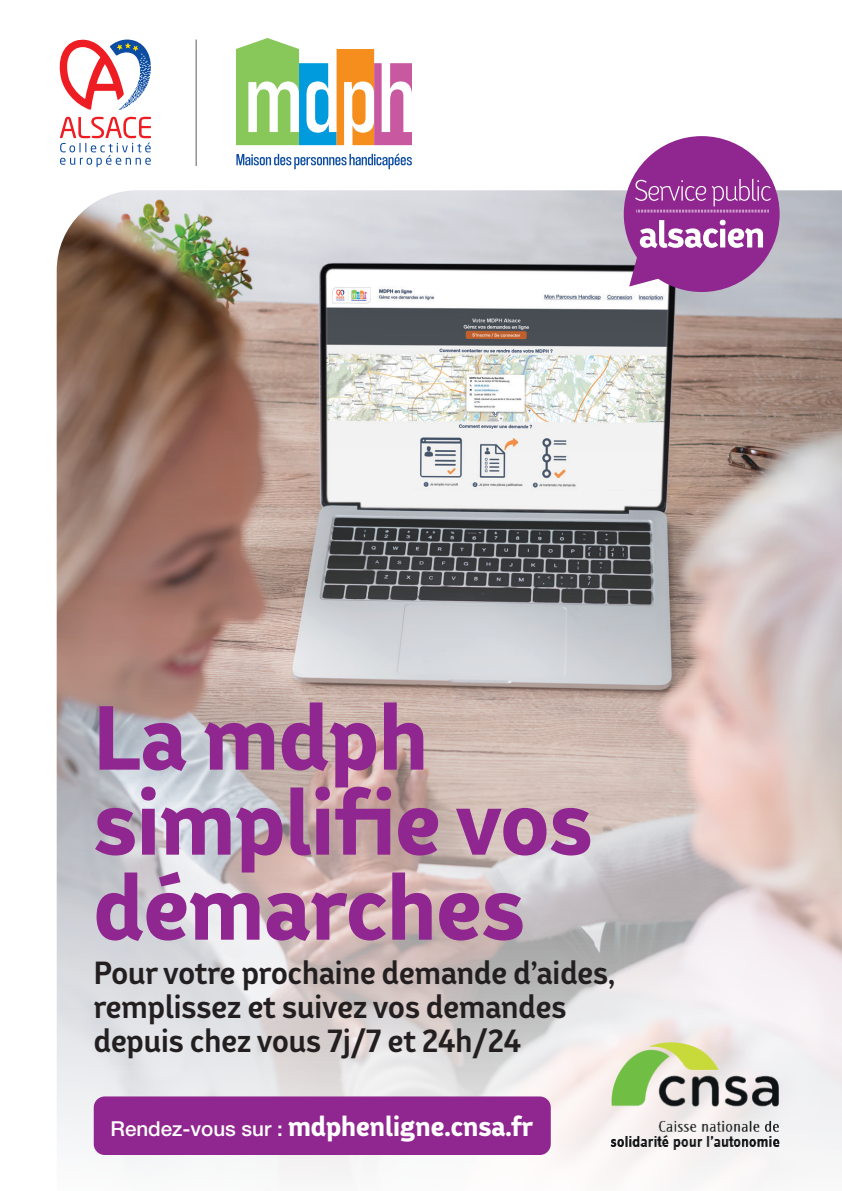
<style>
.page{position:relative;width:842px;height:1191px;background:#fff}
.page>*{position:absolute;margin:0;border:0;box-sizing:border-box;transform-origin:0 0}
.t1{font:800 85px/85px "Bw Helder W1";color:#90268f}
.t2{font:700 30px/34px "Bw Helder W1";color:#231f20}
.t3{font:800 25.8px "Bw Helder W1";color:#fff}
.s1{font-family:"Helvetica Neue LT Pro";font-weight:500;font-size:20.6px}
</style>
<div class="page">
<svg style="left:60px;top:117px;width:91px;height:50px"></svg>
<svg style="left:59px;top:39px;width:92px;height:71px"></svg>
<svg style="left:236px;top:153px;width:176px;height:16px"></svg>
<svg style="left:236px;top:38px;width:176px;height:107px"></svg>
<hr style="left:196px;top:40px;width:1px;height:126px;background:#808285">
<img style="left:57px;top:190px;width:785px;height:987px">
<div style="left:94px;top:1096px;width:457px;height:59px;background:#90268f;border-radius:11px"></div>
<img style="left:611px;top:1043px;width:169px;height:107px">
<svg style="left:624px;top:136px;width:156px;height:156px"></svg>
<h1 class="t1" style="left:94px;top:694px;width:500px">La mdph simplifie vos démarches</h1>
<p class="t2" style="left:94px;top:955px;width:523px">Pour votre prochaine demande d’aides, remplissez et suivez vos demandes depuis chez vous 7j/7 et 24h/24</p>
<p class="t3" style="left:111px;top:1110px;width:424px"><span class="s1">Rendez-vous sur :</span> mdphenligne.cnsa.fr</p>
</div>
